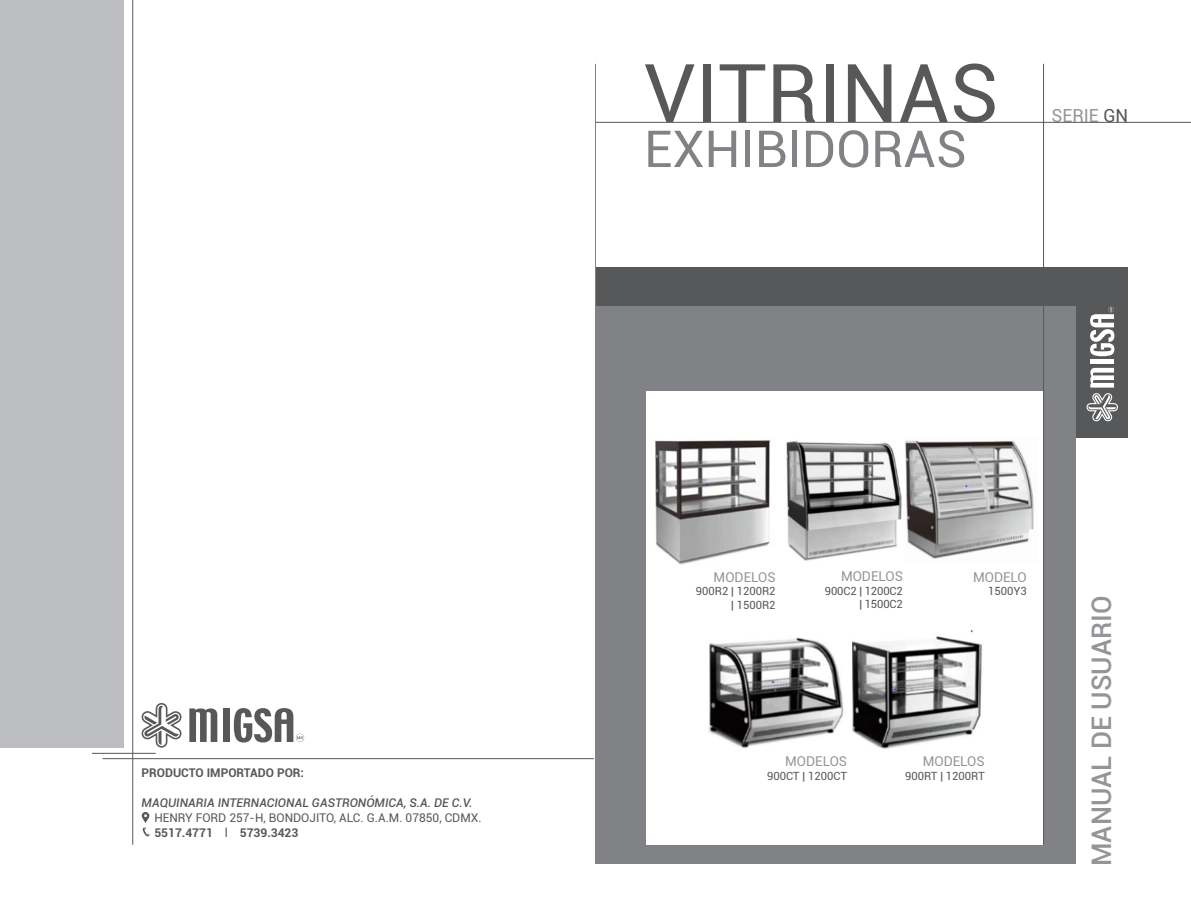
<style>
.page{position:relative;width:1191px;height:915px;background:#fff}
.page>*{position:absolute;margin:0;border:0;box-sizing:border-box;transform-origin:0 0}
.t1{font:81px "Roboto";color:#57585a}
.t2{font:51px "Roboto";color:#808285}
.t3{font:500 27px "Roboto";color:#939598}
.t4{font:18px "Roboto";color:#939598}
.t5{font:13.5px "Roboto";color:#939598}
.t6{font:italic 500 12px "Roboto";color:#57585a}
.t7{font:12px "Roboto";color:#57585a}
.t8{font:700 12px "Roboto";color:#57585a}
.t9{font:11.25px "Roboto";color:#57585a}
.s1{font-weight:400}
.s2{color:#57585a}
</style>
<div class="page">
<hr style="left:595px;top:64px;width:1px;height:798px;background:#808285">
<div style="left:596px;top:267px;width:531px;height:170px;background:#57585a"></div>
<div style="left:595px;top:306px;width:481px;height:557px;background:#808285"></div>
<div style="left:646px;top:391px;width:397px;height:453px;background:#fff"></div>
<svg style="left:1086px;top:368px;width:32px;height:54px"></svg>
<div style="left:1090px;top:359px;width:24px;height:5px;background:#fff"></div>
<svg style="left:1090px;top:306px;width:24px;height:50px"></svg>
<div style="left:0;top:0;width:124px;height:747px;background:#bcbdc0"></div>
<hr style="left:92px;top:752px;width:64px;height:1px;background:#57585a">
<hr style="left:103px;top:758px;width:491px;height:1px;background:#57585a">
<hr style="left:132px;top:0;width:1px;height:844px;background:#57585a">
<hr style="left:1043px;top:64px;width:1px;height:780px;background:#57585a">
<hr style="left:596px;top:122px;width:595px;height:1px;background:#57585a">
<svg style="left:142px;top:812px;width:8px;height:24px"></svg>
<svg style="left:141px;top:703px;width:41px;height:44px"></svg>
<svg style="left:189px;top:708px;width:28px;height:33px"></svg>
<div style="left:223px;top:708px;width:6px;height:33px;background:#57585a"></div>
<svg style="left:234px;top:708px;width:70px;height:34px"></svg>
<img style="left:786px;top:440px;width:248px;height:121px">
<img style="left:708px;top:637px;width:136px;height:112px">
<img style="left:853px;top:630px;width:129px;height:119px">
<img style="left:655px;top:440px;width:116px;height:125px">
<p class="t8" style="left:142px;top:763px;width:164px">PRODUCTO IMPORTADO POR:</p>
<p class="t6" style="left:142px;top:793px;width:332px">MAQUINARIA INTERNACIONAL GASTRONÓMICA, S.A. DE C.V.</p>
<p class="t7" style="left:154px;top:808px;width:329px">HENRY FORD 257-H, BONDOJITO, ALC. G.A.M. 07850, CDMX.</p>
<p class="t8" style="left:154px;top:823px;width:146px">5517.4771 <span class="s1">l</span> 5739.3423</p>
<p class="t1" style="left:644px;top:36px;width:356px">VITRINAS</p>
<p class="t2" style="left:644px;top:113px;width:324px">EXHIBIDORAS</p>
<p class="t4" style="left:1051px;top:103px;width:78px">SERIE <span class="s2">GN</span></p>
<p class="t5" style="left:713px;top:567px;width:63px">MODELOS</p>
<p class="t9" style="left:696px;top:583px;width:81px">900R2 | 1200R2</p>
<p class="t9" style="left:731px;top:596px;width:46px">| 1500R2</p>
<p class="t5" style="left:841px;top:566px;width:63px">MODELOS</p>
<p class="t9" style="left:824px;top:582px;width:80px">900C2 | 1200C2</p>
<p class="t9" style="left:859px;top:596px;width:45px">| 1500C2</p>
<p class="t5" style="left:973px;top:567px;width:55px">MODELO</p>
<p class="t9" style="left:988px;top:583px;width:40px">1500Y3</p>
<p class="t5" style="left:785px;top:751px;width:63px">MODELOS</p>
<p class="t9" style="left:767px;top:767px;width:82px">900CT | 1200CT</p>
<p class="t5" style="left:922px;top:751px;width:63px">MODELOS</p>
<p class="t9" style="left:905px;top:767px;width:81px">900RT | 1200RT</p>
<p class="t3" style="left:1082px;top:865px;width:272px;rotate:-90deg">MANUAL DE USUARIO</p>
</div>
